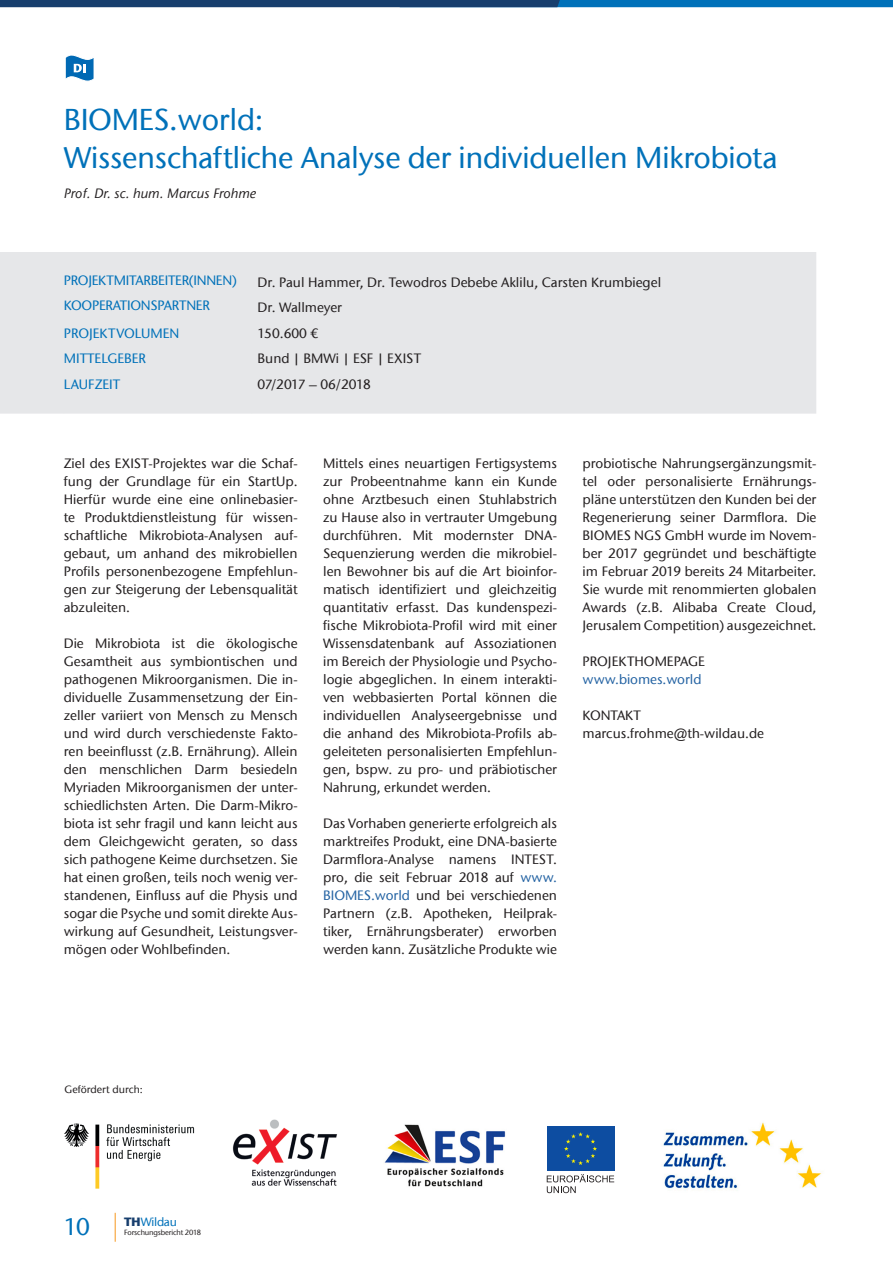
<style>
.page{position:relative;width:893px;height:1263px;background:#fff}
.page>*{position:absolute;margin:0;border:0;box-sizing:border-box;transform-origin:0 0}
.t1{font:500 30px/37.5px "ITC Stone Sans Com";letter-spacing:-.01em;color:#0071b9}
.t2{font:500 24px "ITC Stone Sans Com";color:#0071b9}
.t3{font:500 13.5px/18px "ITC Stone Sans Com";color:#231f20;text-align:justify}
.t4{font:500 13.5px "ITC Stone Sans Com";letter-spacing:-.02em;color:#0071b9}
.t5{font:500 13.5px "ITC Stone Sans Com";color:#0071b9}
.t6{font:italic 500 13.5px "ITC Stone Sans Com";color:#231f20}
.t7{font:500 13.5px "ITC Stone Sans Com";letter-spacing:-.005em;color:#2463a3}
.t8{font:500 13.5px "ITC Stone Sans Com";letter-spacing:-.035em;color:#231f20}
.t9{font:500 12px "ITC Stone Sans Com";letter-spacing:-.02em;color:#0071b9}
.t10{font:500 10.5px "ITC Stone Sans Com";color:#231f20}
.t11{font:500 7.5px "ITC Stone Sans Com";letter-spacing:-.02em;color:#231f20}
.s1{color:#2463a3}
.s2{font-weight:700;color:#173e6d}
</style>
<div class="page">
<div style="left:0;top:252px;width:816px;height:162px;background:#e6e7e9"></div>
<img style="left:663px;top:1122px;width:159px;height:68px">
<img style="left:384px;top:1124px;width:122px;height:63px">
<img style="left:64px;top:1123px;width:131px;height:66px">
<img style="left:232px;top:1119px;width:105px;height:67px">
<svg style="left:65px;top:55px;width:29px;height:27px"></svg>
<svg style="left:0;top:0;width:893px;height:7px;background:#0e5189"></svg>
<svg style="left:115px;top:1213px;width:1px;height:29px"></svg>
<div style="left:547px;top:1126px;width:67px;height:45px;background:#0d4da1"></div>
<svg style="left:564px;top:1132px;width:33px;height:33px"></svg>
<svg style="left:547px;top:1174px;width:67px;height:19px"></svg>
<h1 class="t1" style="left:64px;top:101px;width:715px">BIOMES.world:<br>Wissenschaftliche Analyse der individuellen Mikrobiota</h1>
<p class="t6" style="left:64px;top:185px;width:194px">Prof. Dr. sc. hum. Marcus Frohme</p>
<p class="t4" style="left:64px;top:272px;width:174px">PROJEKTMITARBEITER(INNEN)</p>
<p class="t3" style="left:258px;top:273px;width:405px">Dr. Paul Hammer, Dr. Tewodros Debebe Aklilu, Carsten Krumbiegel</p>
<p class="t4" style="left:64px;top:298px;width:148px">KOOPERATIONSPARTNER</p>
<p class="t3" style="left:258px;top:299px;width:86px">Dr. Wallmeyer</p>
<p class="t5" style="left:64px;top:325px;width:117px">PROJEKTVOLUMEN</p>
<p class="t3" style="left:258px;top:324px;width:62px">150.600 €</p>
<p class="t5" style="left:64px;top:350px;width:84px">MITTELGEBER</p>
<p class="t3" style="left:258px;top:350px;width:165px">Bund | BMWi | ESF | EXIST</p>
<p class="t5" style="left:64px;top:376px;width:58px">LAUFZEIT</p>
<p class="t8" style="left:258px;top:376px;width:115px">07/2017 – 06/2018</p>
<p class="t3" style="left:64px;top:454px;width:235px">Ziel des EXIST-Projektes war die Schaf&shy;fung der Grundlage für ein StartUp.<br>Hierfür wurde eine eine onlinebasier&shy;te Produktdienstleistung für wissen&shy;schaftliche Mikrobiota-Analysen auf&shy;gebaut, um anhand des mikrobiellen Profils personenbezogene Empfehlun&shy;gen zur Steigerung der Lebensqualität abzuleiten.</p>
<p class="t3" style="left:64px;top:634px;width:235px">Die Mikrobiota ist die ökologische Gesamtheit aus symbiontischen und pathogenen Mikroorganismen. Die in&shy;dividuelle Zusammensetzung der Ein&shy;zeller variiert von Mensch zu Mensch und wird durch verschiedenste Fakto&shy;ren beeinflusst (z.B. Ernährung). Allein den menschlichen Darm besiedeln Myriaden Mikroorganismen der unter&shy;schiedlichsten Arten. Die Darm-Mikro&shy;biota ist sehr fragil und kann leicht aus dem Gleichgewicht geraten, so dass sich pathogene Keime durchsetzen. Sie hat einen großen, teils noch wenig ver&shy;standenen, Einfluss auf die Physis und sogar die Psyche und somit direkte Aus&shy;wirkung auf Gesundheit, Leistungsver&shy;mögen oder Wohlbefinden.</p>
<p class="t3" style="left:323px;top:454px;width:235px">Mittels eines neuartigen Fertigsystems zur Probeentnahme kann ein Kunde ohne Arztbesuch einen Stuhlabstrich zu Hause also in vertrauter Umgebung durchführen. Mit modernster DNA-Sequenzierung werden die mikrobiel&shy;len Bewohner bis auf die Art bioinfor&shy;matisch identifiziert und gleichzeitig quantitativ erfasst. Das kundenspezi&shy;fische Mikrobiota-Profil wird mit einer Wissensdatenbank auf Assoziationen im Bereich der Physiologie und Psycho&shy;logie abgeglichen. In einem interakti&shy;ven webbasierten Portal können die individuellen Analyseergebnisse und die anhand des Mikrobiota-Profils ab&shy;geleiteten personalisierten Empfehlun&shy;gen, bspw. zu pro- und präbiotischer Nahrung, erkundet werden.</p>
<p class="t3" style="left:323px;top:814px;width:235px">Das Vorhaben generierte erfolgreich als marktreifes Produkt, eine DNA-basierte Darmflora-Analyse namens INTEST. pro, die seit Februar 2018 auf <span class="s1">www.<br>BIOMES.world</span> und bei verschiedenen Partnern (z.B. Apotheken, Heilprak&shy;tiker, Ernährungsberater) erworben werden kann. Zusätzliche Produkte wie</p>
<p class="t3" style="left:583px;top:454px;width:235px">probiotische Nahrungsergänzungsmit&shy;tel oder personalisierte Ernährungs‑ pläne unterstützen den Kunden bei der Regenerierung seiner Darmflora. Die BIOMES NGS GmbH wurde im Novem&shy;ber 2017 gegründet und beschäftigte im Februar 2019 bereits 24 Mitarbeiter.<br>Sie wurde mit renommierten globalen Awards (z.B. Alibaba Create Cloud, Jerusalem Competition) ausgezeichnet.</p>
<p class="t3" style="left:583px;top:652px;width:124px">PROJEKTHOMEPAGE</p>
<p class="t7" style="left:583px;top:671px;width:120px">www.biomes.world</p>
<p class="t3" style="left:583px;top:706px;width:183px">KONTAKT marcus.frohme@th-wildau.de</p>
<p class="t10" style="left:65px;top:1083px;width:80px">Gefördert durch:</p>
<h2 class="t2" style="left:64px;top:1212px;width:28px">10</h2>
<p class="t9" style="left:124px;top:1215px;width:54px"><span class="s2">TH</span>Wildau</p>
<p class="t11" style="left:124px;top:1228px;width:79px">Forschungsbericht 2018</p>
</div>
